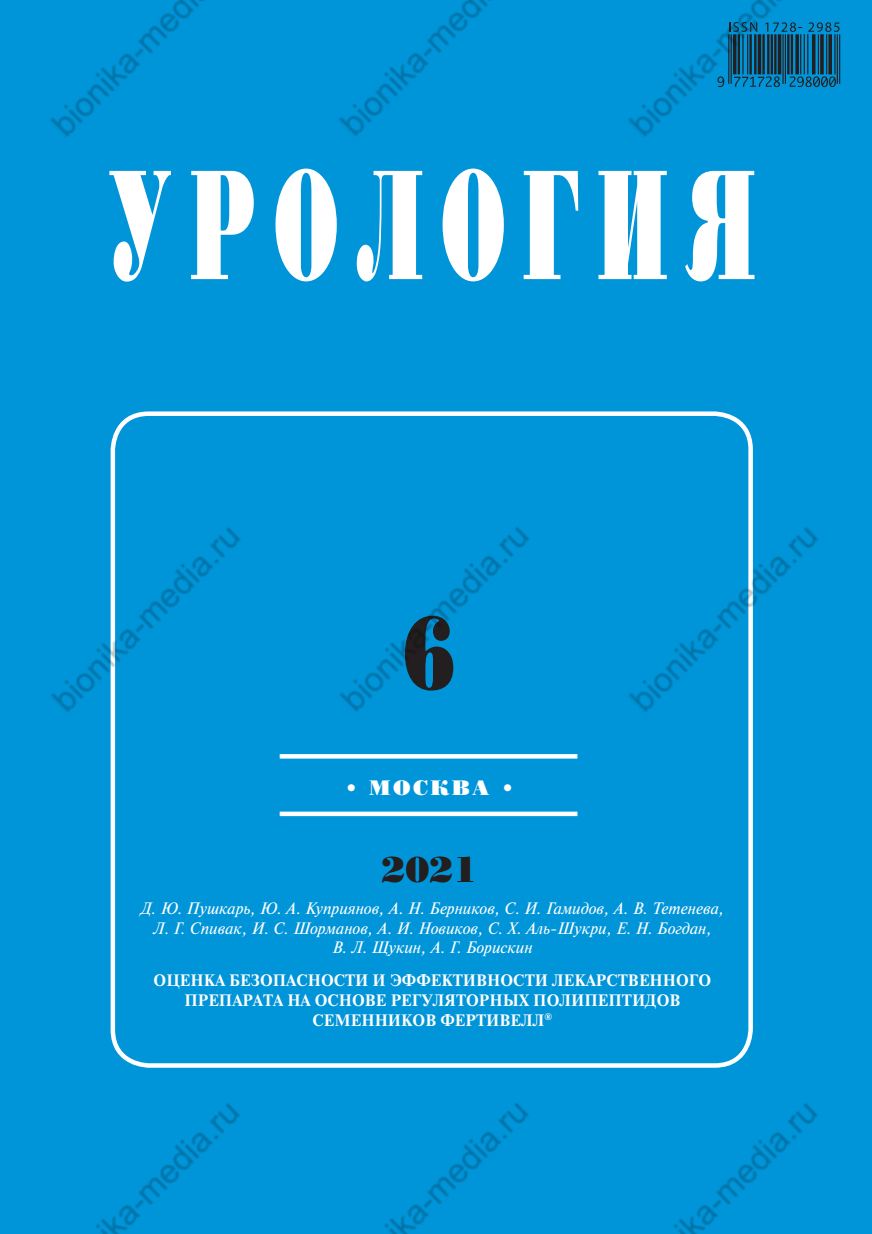
<style>
.page{position:relative;width:872px;height:1234px;background:#fff}
.page>*{position:absolute;margin:0;border:0;box-sizing:border-box;transform-origin:0 0}
.t1{font:156px "Borjomi Black C";letter-spacing:.23em;color:#fff;scale:.5 1}
.t2{font:103.5px "Borjomi Black C";color:#231f20;scale:.75 1}
.t3{font:36px "Borjomi Black C";color:#231f20}
.t4{font:21px "Borjomi Black C";letter-spacing:.12em;color:#fff}
.A_Avtor{font:italic 16.5px/19.5px "Newton";color:#fff;text-align:center}
.A_zagalovok{font:700 16.5px/19.8px "Newton";letter-spacing:.01em;color:#fff;text-align:center}
</style>
<div class="page">
<div style="left:0;top:0;width:872px;height:1233px;background:#0095d9"></div>
<div style="left:111px;top:411px;width:642px;height:656px;border:4px solid #fff;border-radius:36px"></div>
<div style="left:280px;top:811px;width:297px;height:5px;background:#fff"></div>
<svg style="left:280px;top:754px;width:297px;height:4px"></svg>
<hr style="left:839px;top:34px;width:1px;height:50px;background:#231f20">
<hr style="left:836px;top:34px;width:2px;height:50px;background:#231f20">
<hr style="left:834px;top:34px;width:1px;height:40px;background:#231f20">
<hr style="left:830px;top:34px;width:2px;height:40px;background:#231f20">
<hr style="left:829px;top:34px;width:1px;height:40px;background:#231f20">
<hr style="left:828px;top:34px;width:1px;height:40px;background:#231f20">
<hr style="left:826px;top:34px;width:1px;height:40px;background:#231f20">
<svg style="left:825px;top:76px;width:11px;height:11px"></svg>
<svg style="left:825px;top:22px;width:14px;height:10px"></svg>
<img style="left:50px;top:0;width:155px;height:137px">
<img style="left:339px;top:0;width:153px;height:136px">
<img style="left:628px;top:0;width:197px;height:137px">
<img style="left:51px;top:515px;width:190px;height:203px">
<img style="left:340px;top:527px;width:189px;height:185px">
<img style="left:629px;top:515px;width:189px;height:203px">
<img style="left:96px;top:1103px;width:144px;height:130px">
<img style="left:384px;top:1103px;width:145px;height:130px">
<img style="left:673px;top:1103px;width:145px;height:130px">
<h1 class="t1" style="left:109px;top:122px;width:1293px">УРОЛОГИЯ</h1>
<p class="t2" style="left:404px;top:585px;width:71px">6</p>
<p class="t4" style="left:346px;top:773px;width:168px">• МОСКВА •</p>
<p class="t3" style="left:381px;top:845px;width:98px">2021</p>
<p class="A_Avtor" style="left:141px;top:898px;width:585px">Д. Ю. Пушкарь, Ю. А. Куприянов, А. Н. Берников, С. И. Гамидов, А. В. Тетенева,<br>Л. Г. Спивак, И. С. Шорманов, А. И. Новиков, С. Х. Аль-Шукри, Е. Н. Богдан,<br>В. Л. Щукин, А. Г. Борискин</p>
<p class="A_zagalovok" style="left:154px;top:970px;width:559px">ОЦЕНКА БЕЗОПАСНОСТИ И ЭФФЕКТИВНОСТИ ЛЕКАРСТВЕННОГО<br>ПРЕПАРАТА НА ОСНОВЕ РЕГУЛЯТОРНЫХ ПОЛИПЕПТИДОВ<br>СЕМЕННИКОВ ФЕРТИВЕЛЛ<sup>®</sup></p>
</div>
